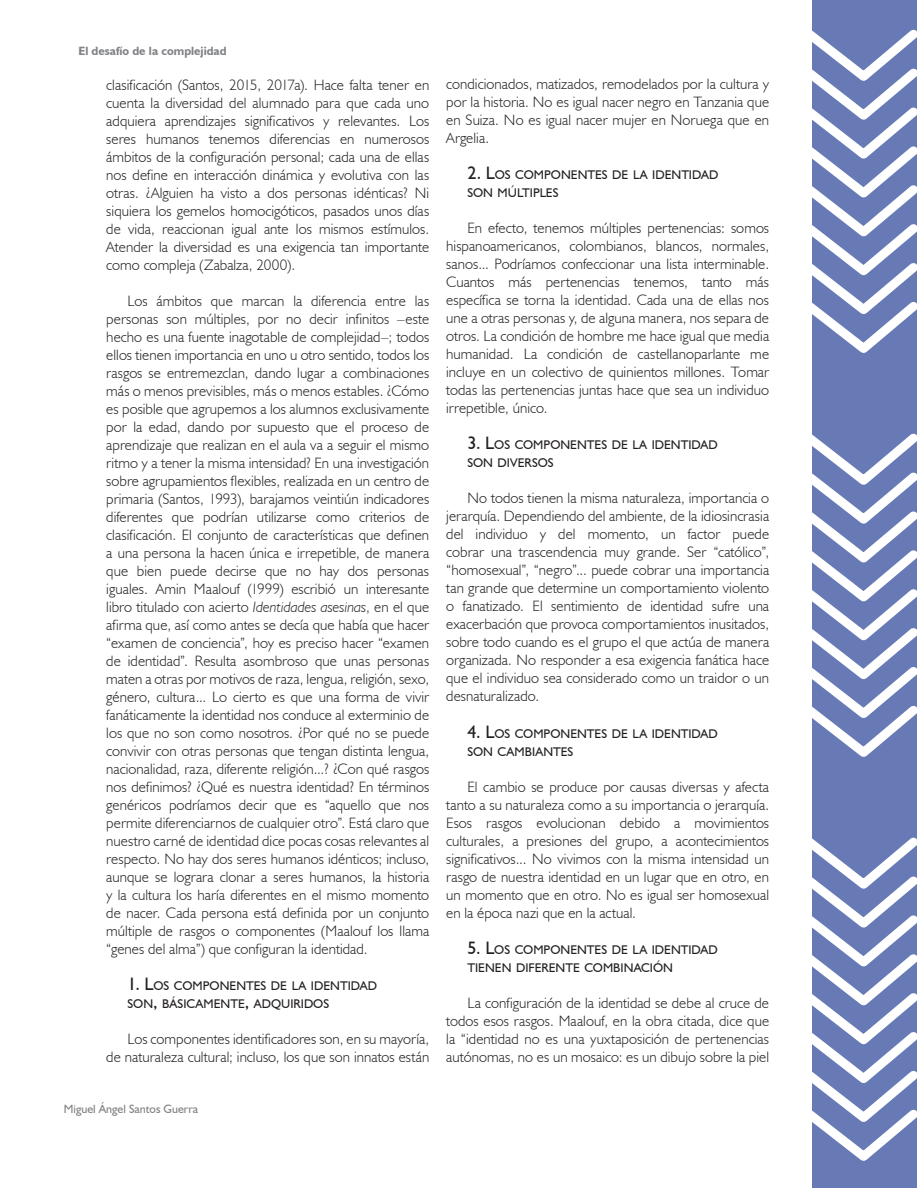
<style>
.page{position:relative;width:918px;height:1188px;background:#fff}
.page>*{position:absolute;margin:0;border:0;box-sizing:border-box;transform-origin:0 0}
.parrafo_lectura_norm{font:300 15px/18px "Humanist 521 BT";letter-spacing:.005em;color:#231f20;text-align:justify}
.subtitulo_2{font:12.6px "Humanist 521 BT";color:#231f20}
.t1{font:700 12px "Humanist 521 BT";color:#808285}
.t2{font:12px "Humanist 521 BT";color:#808285}
.s1{font-style:italic}
.s2{font-size:18px}
</style>
<div class="page">
<div style="left:812px;top:0;width:105px;height:1188px;background:#677ab6"></div>
<svg style="left:812px;top:29px;width:105px;height:324px"></svg>
<svg style="left:812px;top:433px;width:105px;height:324px"></svg>
<svg style="left:812px;top:837px;width:105px;height:324px"></svg>
<p class="t1" style="left:78px;top:43px;width:150px">El desafío de la complejidad</p>
<p class="parrafo_lectura_norm" style="left:106px;top:76px;width:324px">clasificación (Santos, 2015, 2017a). Hace falta tener en cuenta la diversidad del alumnado para que cada uno adquiera aprendizajes significativos y relevantes. Los seres humanos tenemos diferencias en numerosos ámbitos de la configuración personal; cada una de ellas nos define en interacción dinámica y evolutiva con las otras. ¿Alguien ha visto a dos personas idénticas? Ni siquiera los gemelos homocigóticos, pasados unos días de vida, reaccionan igual ante los mismos estímulos.<br>Atender la diversidad es una exigencia tan importante como compleja (Zabalza, 2000).</p>
<p class="parrafo_lectura_norm" style="left:106px;top:292px;width:324px;text-indent:21px">Los ámbitos que marcan la diferencia entre las personas son múltiples, por no decir infinitos –este hecho es una fuente inagotable de complejidad–; todos ellos tienen importancia en uno u otro sentido, todos los rasgos se entremezclan, dando lugar a combinaciones más o menos previsibles, más o menos estables. ¿Cómo es posible que agrupemos a los alumnos exclusivamente por la edad, dando por supuesto que el proceso de aprendizaje que realizan en el aula va a seguir el mismo ritmo y a tener la misma intensidad? En una investigación sobre agrupamientos flexibles, realizada en un centro de primaria (Santos, 1993), barajamos veintiún indicadores diferentes que podrían utilizarse como criterios de clasificación. El conjunto de características que definen a una persona la hacen única e irrepetible, de manera que bien puede decirse que no hay dos personas iguales. Amin Maalouf (1999) escribió un interesante libro titulado con acierto <span class="s1">Identidades asesinas</span>, en el que afirma que, así como antes se decía que había que hacer “examen de conciencia”, hoy es preciso hacer “examen de identidad”. Resulta asombroso que unas personas maten a otras por motivos de raza, lengua, religión, sexo, género, cultura... Lo cierto es que una forma de vivir fanáticamente la identidad nos conduce al exterminio de los que no son como nosotros. ¿Por qué no se puede convivir con otras personas que tengan distinta lengua, nacionalidad, raza, diferente religión...? ¿Con qué rasgos nos definimos? ¿Qué es nuestra identidad? En términos genéricos podríamos decir que es “aquello que nos permite diferenciarnos de cualquier otro”. Está claro que nuestro carné de identidad dice pocas cosas relevantes al respecto. No hay dos seres humanos idénticos; incluso, aunque se lograra clonar a seres humanos, la historia y la cultura los haría diferentes en el mismo momento de nacer. Cada persona está definida por un conjunto múltiple de rasgos o componentes (Maalouf los llama “genes del alma”) que configuran la identidad.</p>
<p class="subtitulo_2" style="left:128px;top:978px;width:251px"><span class="s2">1. L</span>OS COMPONENTES DE LA IDENTIDAD</p>
<p class="subtitulo_2" style="left:128px;top:996px;width:203px">SON<span class="s2">,</span> BÁSICAMENTE<span class="s2">,</span> ADQUIRIDOS</p>
<p class="parrafo_lectura_norm" style="left:106px;top:1030px;width:324px;text-align:right">Los componentes identificadores son, en su mayoría,<br>de naturaleza cultural; incluso, los que son innatos están</p>
<p class="t2" style="left:64px;top:1101px;width:136px">Miguel Ángel Santos Guerra</p>
<p class="parrafo_lectura_norm" style="left:446px;top:74px;width:324px">condicionados, matizados, remodelados por la cultura y por la historia. No es igual nacer negro en Tanzania que en Suiza. No es igual nacer mujer en Noruega que en Argelia.</p>
<p class="subtitulo_2" style="left:468px;top:167px;width:253px"><span class="s2">2. L</span>OS COMPONENTES DE LA IDENTIDAD</p>
<p class="subtitulo_2" style="left:468px;top:185px;width:93px">SON MÚLTIPLES</p>
<p class="parrafo_lectura_norm" style="left:446px;top:218px;width:324px;text-indent:21px">En efecto, tenemos múltiples pertenencias: somos hispanoamericanos, colombianos, blancos, normales, sanos... Podríamos confeccionar una lista interminable.<br>Cuantos más pertenencias tenemos, tanto más específica se torna la identidad. Cada una de ellas nos une a otras personas y, de alguna manera, nos separa de otros. La condición de hombre me hace igual que media humanidad. La condición de castellanoparlante me incluye en un colectivo de quinientos millones. Tomar todas las pertenencias juntas hace que sea un individuo irrepetible, único.</p>
<p class="subtitulo_2" style="left:468px;top:437px;width:252px"><span class="s2">3. L</span>OS COMPONENTES DE LA IDENTIDAD</p>
<p class="subtitulo_2" style="left:468px;top:455px;width:88px">SON DIVERSOS</p>
<p class="parrafo_lectura_norm" style="left:446px;top:488px;width:324px;text-indent:21px">No todos tienen la misma naturaleza, importancia o jerarquía. Dependiendo del ambiente, de la idiosincrasia del individuo y del momento, un factor puede cobrar una trascendencia muy grande. Ser “católico”, “homosexual”, “negro”... puede cobrar una importancia tan grande que determine un comportamiento violento o fanatizado. El sentimiento de identidad sufre una exacerbación que provoca comportamientos inusitados, sobre todo cuando es el grupo el que actúa de manera organizada. No responder a esa exigencia fanática hace que el individuo sea considerado como un traidor o un desnaturalizado.</p>
<p class="subtitulo_2" style="left:468px;top:726px;width:252px"><span class="s2">4. L</span>OS COMPONENTES DE LA IDENTIDAD</p>
<p class="subtitulo_2" style="left:468px;top:744px;width:107px">SON CAMBIANTES</p>
<p class="parrafo_lectura_norm" style="left:446px;top:778px;width:324px;text-indent:21px">El cambio se produce por causas diversas y afecta tanto a su naturaleza como a su importancia o jerarquía.<br>Esos rasgos evolucionan debido a movimientos culturales, a presiones del grupo, a acontecimientos significativos... No vivimos con la misma intensidad un rasgo de nuestra identidad en un lugar que en otro, en un momento que en otro. No es igual ser homosexual en la época nazi que en la actual.</p>
<p class="subtitulo_2" style="left:468px;top:942px;width:252px"><span class="s2">5. L</span>OS COMPONENTES DE LA IDENTIDAD</p>
<p class="subtitulo_2" style="left:468px;top:960px;width:207px">TIENEN DIFERENTE COMBINACIÓN</p>
<p class="parrafo_lectura_norm" style="left:446px;top:994px;width:324px;text-indent:21px">La configuración de la identidad se debe al cruce de todos esos rasgos. Maalouf, en la obra citada, dice que la “identidad no es una yuxtaposición de pertenencias autónomas, no es un mosaico: es un dibujo sobre la piel</p>
</div>
